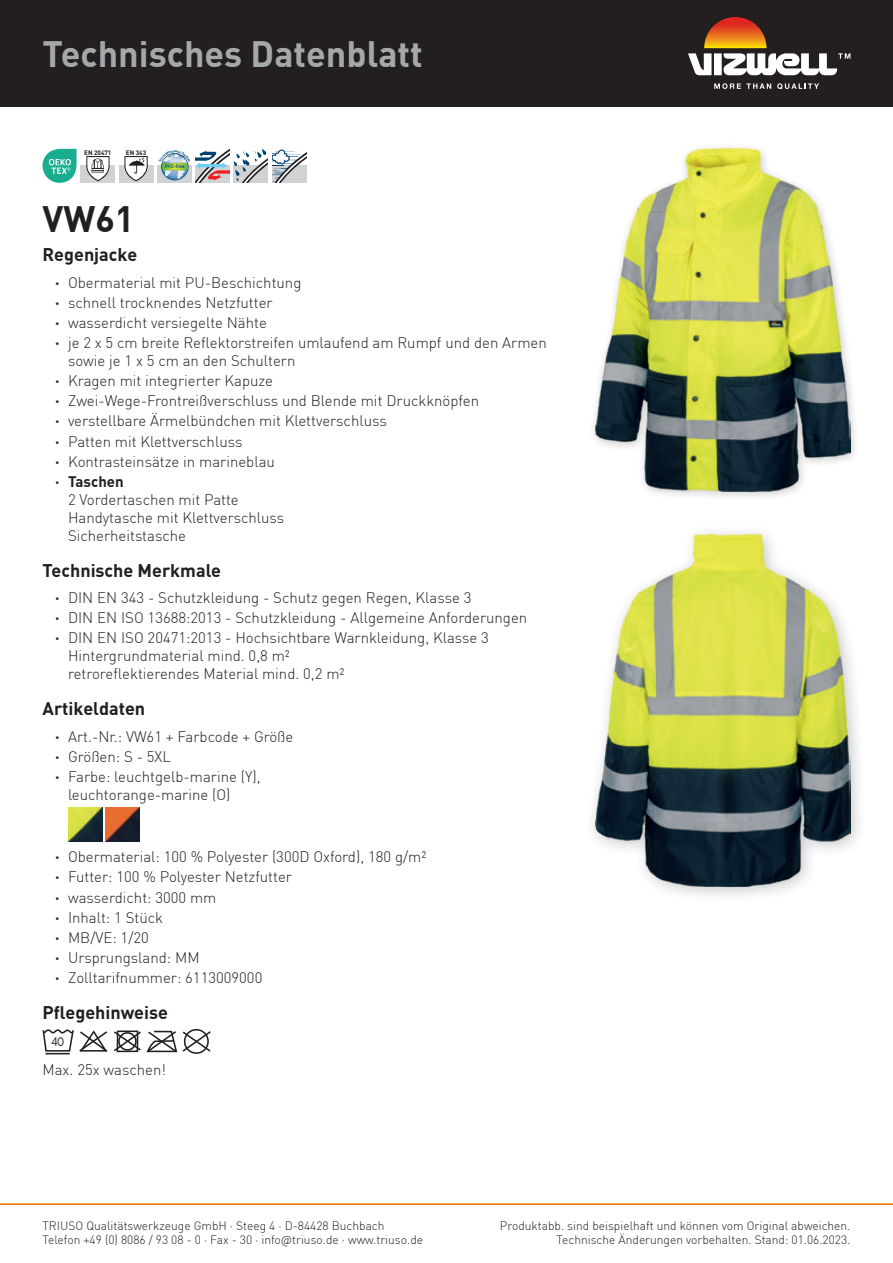
<style>
.page{position:relative;width:893px;height:1263px;background:#fff}
.page>*{position:absolute;margin:0;border:0;box-sizing:border-box;transform-origin:0 0}
.t1{font:700 36px "DIN Pro";color:#a4a8aa}
.t2{font:700 36px "DIN Pro";color:#231f20}
.t3{font:700 18px "DIN Pro";color:#231f20}
.t4{font:300 15px/20.1px "DIN Pro";color:#231f20}
.t5{font:12.45px "Big Smalls";color:#231f20;scale:.83 1}
.t6{font:300 12px/14.4px "DIN Pro";color:#231f20}
.t7{font:700 6.45px "DIN Pro";color:#231f20}
.t8{font:700 4.8px "DIN Pro";letter-spacing:-.005em;color:#005482}
.t9{font:700 3.3px "DIN Pro";color:#005482}
.s1{font-weight:700}
</style>
<div class="page">
<div style="left:0;top:0;width:893px;height:106px;background:#231f20"></div>
<svg style="left:714px;top:83px;width:57px;height:6px"></svg>
<svg style="left:777px;top:83px;width:42px;height:6px"></svg>
<svg style="left:688px;top:17px;width:162px;height:58px"></svg>
<hr style="left:0;top:1203px;width:893px;height:2px;background:#f47921">
<div style="left:584px;top:523px;width:283px;height:380px;background:#231f20;opacity:.25"></div>
<img style="left:595px;top:534px;width:255px;height:352px">
<img style="left:68px;top:808px;width:34px;height:34px">
<img style="left:106px;top:808px;width:34px;height:34px">
<svg style="left:43px;top:1029px;width:168px;height:25px"></svg>
<div style="left:588px;top:141px;width:273px;height:361px;background:#231f20;opacity:.25"></div>
<img style="left:595px;top:149px;width:255px;height:342px">
<div style="left:81px;top:166px;width:34px;height:17px;background:#d1d2d4"></div>
<svg style="left:86px;top:156px;width:24px;height:25px"></svg>
<svg style="left:43px;top:149px;width:34px;height:34px"></svg>
<div style="left:119px;top:166px;width:34px;height:17px;background:#d1d2d4"></div>
<svg style="left:124px;top:156px;width:24px;height:25px"></svg>
<div style="left:157px;top:166px;width:34px;height:17px;background:#d1d2d4"></div>
<svg style="left:196px;top:149px;width:110px;height:34px"></svg>
<svg style="left:159px;top:150px;width:31px;height:30px"></svg>
<h1 class="t1" style="left:43px;top:30px;width:382px">Technisches Datenblatt</h1>
<p class="t7" style="left:84px;top:148px;width:29px">EN 20471</p>
<p class="t7" style="left:126px;top:148px;width:22px">EN 343</p>
<p class="t9" style="left:174px;top:149px;width:4px">w</p>
<p class="t8" style="left:165px;top:164px;width:21px">PFC-free</p>
<h1 class="t2" style="left:43px;top:195px;width:93px">VW61</h1>
<p class="t3" style="left:43px;top:243px;width:96px">Regenjacke</p>
<p class="t4" style="left:55px;top:272px;width:493px"><span class="s1">ˁ</span> Obermaterial mit PU-Beschichtung<br><span class="s1">ˁ</span> schnell trocknendes Netzfutter<br><span class="s1">ˁ</span> wasserdicht versiegelte Nähte<br><span class="s1">ˁ</span> je 2 x 5 cm breite Reflektorstreifen umlaufend am Rumpf und den Armen</p>
<p class="t4" style="left:55px;top:350px;width:425px;text-indent:13px">sowie je 1 x 5 cm an den Schultern<br><span class="s1">ˁ</span> Kragen mit integrierter Kapuze<br><span class="s1">ˁ</span> Zwei-Wege-Frontreißverschluss und Blende mit Druckknöpfen <span class="s1">ˁ</span> verstellbare Ärmelbündchen mit Klettverschluss<br><span class="s1">ˁ</span> Patten mit Klettverschluss<br><span class="s1">ˁ</span> Kontrasteinsätze in marineblau<br><span class="s1">ˁ Taschen</span></p>
<p class="t4" style="left:68px;top:490px;width:218px;line-height:18px">2 Vordertaschen mit Patte<br>Handytasche mit Klettverschluss<br>Sicherheitstasche</p>
<p class="t3" style="left:43px;top:558px;width:180px">Technische Merkmale</p>
<p class="t4" style="left:55px;top:587px;width:473px"><span class="s1">ˁ</span> DIN EN 343 - Schutzkleidung - Schutz gegen Regen, Klasse 3<br><span class="s1">ˁ</span> DIN EN ISO 13688:2013 - Schutzkleidung - Allgemeine Anforderungen <span class="s1">ˁ</span> DIN EN ISO 20471:2013 - Hochsichtbare Warnkleidung, Klasse 3</p>
<p class="t4" style="left:68px;top:647px;width:278px;line-height:18px">Hintergrundmaterial mind. 0,8 m² retroreflektierendes Material mind. 0,2 m²</p>
<p class="t3" style="left:43px;top:697px;width:104px">Artikeldaten</p>
<p class="t4" style="left:55px;top:726px;width:240px"><span class="s1">ˁ</span> Art.-Nr.: VW61 + Farbcode + Größe <span class="s1">ˁ</span> Größen: S - 5XL<br><span class="s1">ˁ</span> Farbe: leuchtgelb-marine (Y),</p>
<p class="t4" style="left:68px;top:784px;width:164px">leuchtorange-marine (O)</p>
<p class="t4" style="left:55px;top:847px;width:373px"><span class="s1">ˁ</span> Obermaterial: 100 % Polyester (300D Oxford), 180 g/m² <span class="s1">ˁ</span> Futter: 100 % Polyester Netzfutter<br><span class="s1">ˁ</span> wasserdicht: 3000 mm<br><span class="s1">ˁ</span> Inhalt: 1 Stück<br><span class="s1">ˁ</span> MB/VE: 1/20<br><span class="s1">ˁ</span> Ursprungsland: MM<br><span class="s1">ˁ</span> Zolltarifnummer: 6113009000</p>
<p class="t3" style="left:43px;top:1000px;width:127px">Pflegehinweise</p>
<p class="t5" style="left:52px;top:1034px;width:17px">40</p>
<p class="t4" style="left:43px;top:1060px;width:125px">Max. 25x waschen!</p>
<p class="t6" style="left:43px;top:1218px;width:382px">TRIUSO Qualitätswerkzeuge GmbH · Steeg 4 · D-84428 Buchbach<br>Telefon +49 (0) 8086 / 93 08 - 0 · Fax - 30 · info@triuso.de · www.triuso.de</p>
<p class="t6" style="left:500px;top:1218px;width:352px;text-align:right">Produktabb. sind beispielhaft und können vom Original abweichen.<br>Technische Änderungen vorbehalten. Stand: 01.06.2023.</p>
</div>
